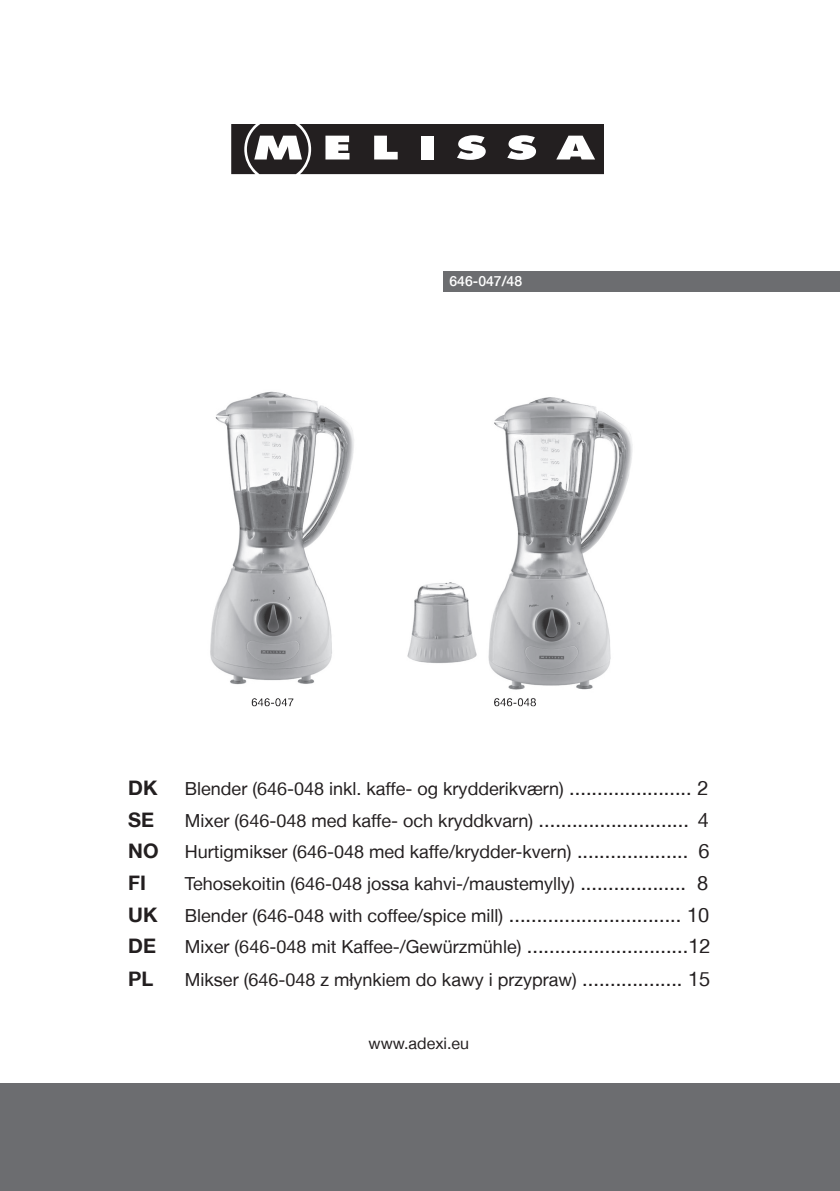
<style>
.page{position:relative;width:840px;height:1191px;background:#fff}
.page>*{position:absolute;margin:0;border:0;box-sizing:border-box;transform-origin:0 0}
.t1{font:700 20px "Helvetica Neue LT";color:#231f20}
.t2{font:18px "Helvetica Neue LT";color:#231f20}
.t3{font:16px "Helvetica Neue LT";color:#231f20}
.t4{font:500 14px "Helvetica Neue LT";color:#fff}
.s1{font-size:20px}
</style>
<div class="page">
<div style="left:0;top:1083px;width:839px;height:108px;background:#6c6d70"></div>
<div style="left:442px;top:271px;width:397px;height:20px;background:#6c6d70"></div>
<svg style="left:231px;top:124px;width:372px;height:50px"></svg>
<img style="left:210px;top:391px;width:423px;height:316px">
<p class="t4" style="left:449px;top:272px;width:74px">646-047/48</p>
<p class="t1" style="left:128px;top:775px;width:31px">DK</p>
<p class="t2" style="left:185px;top:778px;width:524px">Blender (646-048 inkl. kaffe- og krydderikværn) <span class="s1">...................... 2</span></p>
<p class="t1" style="left:128px;top:807px;width:27px">SE</p>
<p class="t2" style="left:185px;top:809px;width:525px">Mixer (646-048 med kaffe- och kryddkvarn) <span class="s1">........................... 4</span></p>
<p class="t1" style="left:128px;top:839px;width:32px">NO</p>
<p class="t2" style="left:185px;top:841px;width:526px">Hurtigmikser (646-048 med kaffe/krydder-kvern) <span class="s1">.................... 6</span></p>
<p class="t1" style="left:128px;top:870px;width:19px">FI</p>
<p class="t2" style="left:185px;top:873px;width:524px">Tehosekoitin (646-048 jossa kahvi-/maustemylly) <span class="s1">................... 8</span></p>
<p class="t1" style="left:128px;top:902px;width:31px">UK</p>
<p class="t2" style="left:185px;top:904px;width:525px">Blender (646-048 with coffee/spice mill) <span class="s1">............................... 10</span></p>
<p class="t1" style="left:128px;top:934px;width:29px">DE</p>
<p class="t2" style="left:185px;top:936px;width:527px">Mixer (646-048 mit Kaffee-/Gewürzmühle) <span class="s1">.............................12</span></p>
<p class="t1" style="left:128px;top:966px;width:27px">PL</p>
<p class="t2" style="left:185px;top:968px;width:526px">Mikser (646-048 z młynkiem do kawy i przypraw) <span class="s1">.................. 15</span></p>
<p class="t3" style="left:368px;top:1033px;width:102px">www.adexi.eu</p>
</div>
